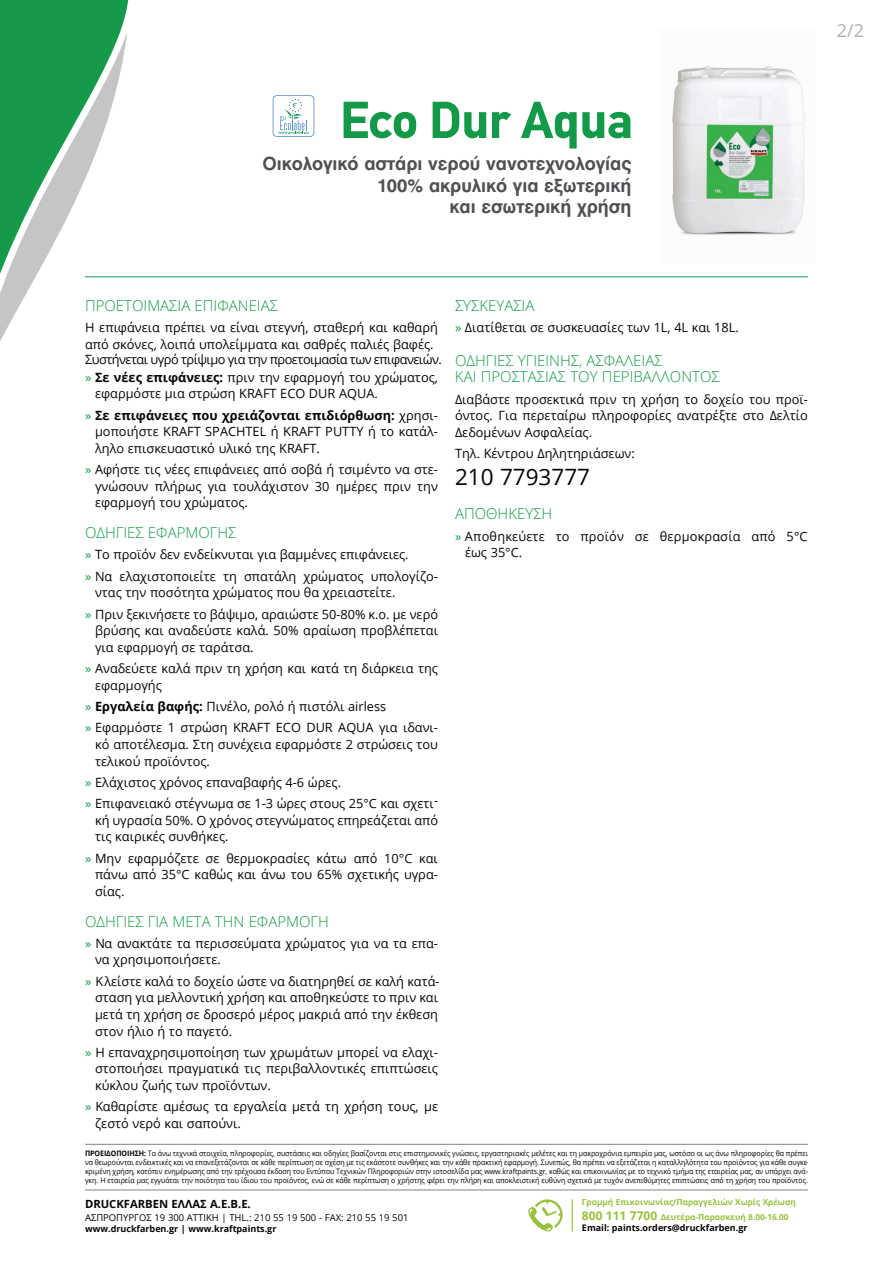
<style>
.page{position:relative;width:893px;height:1263px;background:#fff}
.page>*{position:absolute;margin:0;border:0;box-sizing:border-box;transform-origin:0 0}
.t1{font:700 51px "CF Din";color:#139947}
.t2{font:22.5px "Open Sans";color:#050504}
.t3{font:18px/21.6px "UB Helvetica Bold";color:#514f53;text-align:right}
.t4{font:18px "Open Sans";color:#aeb0b2}
.t5{font:300 15px/16.5px "Open Sans";color:#149a48}
.t6{font:12.75px/16.6px "Open Sans";color:#050504}
.t7{font:12.75px/18px "Open Sans";letter-spacing:-.04em;color:#050504}
.t8{font:700 11.25px "Open Sans";color:#050504}
.t9{font:9.45px "Open Sans";color:#050504}
.t10{font:700 9px "Open Sans";color:#050504}
.t11{font:700 8.25px/14.2px "Open Sans";color:#97c13c}
.t12{font:7.5px/9px "Open Sans";letter-spacing:-.01em;color:#050504;text-align:justify;scale:.94 1}
.s1{color:#149a48}
.s2{font-weight:700}
.s3{font-size:12px}
</style>
<div class="page">
<div style="left:0;top:0;width:129px;height:33px;background:#149a48"></div>
<svg style="left:0;top:33px;width:144px;height:308px"></svg>
<hr style="left:85px;top:276px;width:723px;height:1px;background:#149a48">
<img style="left:672px;top:66px;width:133px;height:169px">
<svg style="left:528px;top:1199px;width:35px;height:33px"></svg>
<hr style="left:572px;top:1199px;width:1px;height:32px;background:#97c13c">
<hr style="left:85px;top:1144px;width:723px;height:1px;background:#818085">
<hr style="left:85px;top:1189px;width:723px;height:1px;background:#818085">
<svg style="left:273px;top:95px;width:41px;height:42px"></svg>
<h1 class="t1" style="left:340px;top:92px;width:294px">Eco Dur Aqua</h1>
<h3 class="t3" style="left:263px;top:153px;width:370px">Οικολογικό αστάρι νερού νανοτεχνολογίας<br>100% ακρυλικό για εξωτερική<br>και εσωτερική χρήση</h3>
<h3 class="t4" style="left:837px;top:18px;width:29px">2/2</h3>
<p class="t5" style="left:85px;top:296px;width:194px">ΠΡΟΕΤΟΙΜΑΣΙΑ ΕΠΙΦΑΝΕΙΑΣ</p>
<p class="t6" style="left:85px;top:319px;width:354px">Η επιφάνεια πρέπει να είναι στεγνή, σταθερή και καθαρή από σκόνες, λοιπά υπολείμματα και σαθρές παλιές βαφές.</p>
<p class="t7" style="left:85px;top:350px;width:358px">Συστήνεται υγρό τρίψιμο για την προετοιμασία των επιφανειών. <span class="s1">»</span> <span class="s2">Σε νέες επιφάνειες:</span> πριν την εφαρμογή του χρώµατος,</p>
<p class="t6" style="left:85px;top:383px;width:354px;line-height:21.3px;text-indent:10px">εφαρμόστε μια στρώση KRAFT ECO DUR AQUA.<br><span class="s1">»</span> <span class="s2">Σε επιφάνειες που χρειάζονται επιδιόρθωση:</span> χρησι-</p>
<p class="t6" style="left:95px;top:423px;width:344px">μοποιήστε KRAFT SPACHTEL ή KRAFT PUTTY ή το κατάλ&shy;ληλο επισκευαστικό υλικό της KRAFT.</p>
<p class="t6" style="left:95px;top:461px;width:344px;text-align:justify;text-indent:-10px"><span class="s1">»</span> Αφήστε τις νέες επιφάνειες από σοβά ή τσιμέντο να στε&shy;γνώσουν πλήρως για τουλάχιστον 30 ημέρες πριν την εφαρμογή του χρώματος.</p>
<p class="t5" style="left:85px;top:524px;width:153px">ΟΔΗΓΙΕΣ ΕΦΑΡΜΟΓΗΣ</p>
<p class="t6" style="left:85px;top:544px;width:354px;line-height:21.3px"><span class="s1">»</span> Το προϊόν δεν ενδείκνυται για βαμμένες επιφάνειες.<br><span class="s1">»</span> Να ελαχιστοποιείτε τη σπατάλη χρώματος υπολογίζο-</p>
<p class="t6" style="left:85px;top:582px;width:354px;line-height:21.3px;text-indent:10px">ντας την ποσότητα χρώματος που θα χρειαστείτε.<br><span class="s1">»</span> Πριν ξεκινήσετε το βάψιμο, αραιώστε 50-80% κ.ο. με νερό</p>
<p class="t6" style="left:95px;top:622px;width:344px">βρύσης και αναδεύστε καλά. 50% αραίωση προβλέπεται για εφαρμογή σε ταράτσα.</p>
<p class="t6" style="left:95px;top:660px;width:344px;text-indent:-10px"><span class="s1">»</span> Αναδεύετε καλά πριν τη χρήση και κατά τη διάρκεια της εφαρμογής</p>
<p class="t6" style="left:85px;top:695px;width:354px;line-height:21.3px"><span class="s1">»</span> <span class="s2">Εργαλεία βαφής:</span> Πινέλο, ρολό ή πιστόλι airless<br><span class="s1">»</span> Εφαρμόστε 1 στρώση KRAFT ECO DUR AQUA για ιδανι-</p>
<p class="t6" style="left:95px;top:736px;width:344px">κό αποτέλεσμα. Στη συνέχεια εφαρμόστε 2 στρώσεις του τελικού προϊόντος.</p>
<p class="t6" style="left:85px;top:771px;width:354px;line-height:21.3px"><span class="s1">»</span> Ελάχιστος χρόνος επαναβαφής 4-6 ώρες.<br><span class="s1">»</span> Επιφανειακό στέγνωμα σε 1-3 ώρες στους 25°C και σχετι-</p>
<p class="t6" style="left:95px;top:811px;width:344px">κή υγρασία 50%. Ο χρόνος στεγνώματος επηρεάζεται από τις καιρικές συνθήκες.</p>
<p class="t6" style="left:95px;top:849px;width:344px;text-align:justify;text-indent:-10px"><span class="s1">»</span> Μην εφαρμόζετε σε θερμοκρασίες κάτω από 10°C και πάνω από 35°C καθώς και άνω του 65% σχετικής υγρα&shy;σίας.</p>
<p class="t5" style="left:85px;top:912px;width:245px">ΟΔΗΓΙΕΣ ΓΙΑ ΜΕΤΑ ΤΗΝ ΕΦΑΡΜΟΓΗ</p>
<p class="t6" style="left:95px;top:934px;width:344px;text-indent:-10px"><span class="s1">»</span> Να ανακτάτε τα περισσεύματα χρώματος για να τα επα&shy;να χρησιμοποιήσετε.</p>
<p class="t6" style="left:95px;top:972px;width:346px;text-indent:-10px"><span class="s1">»</span> Κλείστε καλά το δοχείο ώστε να διατηρηθεί σε καλή κατά&shy;σταση για μελλοντική χρήση και αποθηκεύστε το πριν και μετά τη χρήση σε δροσερό μέρος μακριά από την έκθεση στον ήλιο ή το παγετό.</p>
<p class="t6" style="left:95px;top:1043px;width:344px;text-align:justify;text-indent:-10px"><span class="s1">»</span> Η επαναχρησιμοποίηση των χρωμάτων μπορεί να ελαχι&shy;στοποιήσει πραγματικά τις περιβαλλοντικές επιπτώσεις κύκλου ζωής των προϊόντων.</p>
<p class="t6" style="left:95px;top:1098px;width:344px;text-indent:-10px"><span class="s1">»</span> Καθαρίστε αμέσως τα εργαλεία μετά τη χρήση τους, με ζεστό νερό και σαπούνι.</p>
<p class="t5" style="left:455px;top:296px;width:81px">ΣΥΣΚΕΥΑΣΙΑ</p>
<p class="t6" style="left:455px;top:319px;width:285px"><span class="s1">»</span> Διατίθεται σε συσκευασίες των 1L, 4L και 18L.</p>
<p class="t5" style="left:455px;top:352px;width:266px">ΟΔΗΓΙΕΣ ΥΓΙΕΙΝΗΣ, ΑΣΦΑΛΕΙΑΣ<br>ΚΑΙ ΠΡΟΣΤΑΣΙΑΣ ΤΟΥ ΠΕΡΙΒΑΛΛΟΝΤΟΣ</p>
<p class="t6" style="left:455px;top:391px;width:354px;text-align:justify">Διαβάστε προσεκτικά πριν τη χρήση το δοχείο του προϊ&shy;όντος. Για περεταίρω πληροφορίες ανατρέξτε στο Δελτίο Δεδομένων Ασφαλείας.</p>
<p class="t6" style="left:455px;top:445px;width:181px">Τηλ. Κέντρου Δηλητηριάσεων:</p>
<h2 class="t2" style="left:455px;top:462px;width:137px">210 7793777</h2>
<p class="t5" style="left:455px;top:505px;width:99px">ΑΠΟΘΗΚΕΥΣΗ</p>
<p class="t6" style="left:465px;top:527px;width:344px;text-indent:-10px"><span class="s1">»</span> Αποθηκεύετε το προϊόν σε θερμοκρασία από 5°C έως 35°C.</p>
<p class="t12" style="left:85px;top:1148px;width:771px"><span class="s2">ΠΡΟΕΙΔΟΠΟIΗΣΗ:</span> Τα άνω τεχνικά στοιχεία, πληροφορίες, συστάσεις και οδηγίες βασίζονται στις επιστημονικές γνώσεις, εργαστηριακές μελέτες και τη μακροχρόνια εμπειρία μας, ωστόσο οι ως άνω πληροφορίες θα πρέπει να θεωρούνται ενδεικτικές και να επανεξετάζονται σε κάθε περίπτωση σε σχέση με τις εκάστοτε συνθήκες και την κάθε πρακτική εφαρμογή. Συνεπώς, θα πρέπει να εξετάζεται η καταλληλότητα του προϊόντος για κάθε συγκε&shy;κριμένη χρήση, κατόπιν ενημέρωσης από την τρέχουσα έκδοση του Εντύπου Τεχνικών Πληροφοριών στην ιστοσελίδα μας www.kraftpaints.gr, καθώς και επικοινωνίας με το τεχνικό τμήμα της εταιρείας μας, αν υπάρχει ανά&shy;γκη. Η εταιρεία μας εγγυάται την ποιότητα του ίδιου του προϊόντος, ενώ σε κάθε περίπτωση ο χρήστης φέρει την πλήρη και αποκλειστική ευθύνη σχετικά με τυχόν ανεπιθύμητες επιπτώσεις από τη χρήση του προϊόντος.</p>
<p class="t8" style="left:85px;top:1196px;width:167px">DRUCKFARBEN ΕΛΛΑΣ A.E.B.E.</p>
<p class="t9" style="left:85px;top:1211px;width:325px">AΣΠΡΟΠΥΡΓΟΣ 19 300 ΑΤΤΙΚΗ | TΗL.: 210 55 19 500 - FAX: 210 55 19 501</p>
<p class="t10" style="left:85px;top:1222px;width:193px">www.druckfarben.gr | www.kraftpaints.gr</p>
<p class="t11" style="left:582px;top:1195px;width:215px">Γραμμή Επικοινωνίας/Παραγγελιών Χωρίς Χρέωση<br><span class="s3">800 111 7700</span> Δευτέρα-Παρασκευή 8.00-16.00</p>
<p class="t10" style="left:582px;top:1221px;width:167px">Email: paints.orders@druckfarben.gr</p>
</div>
